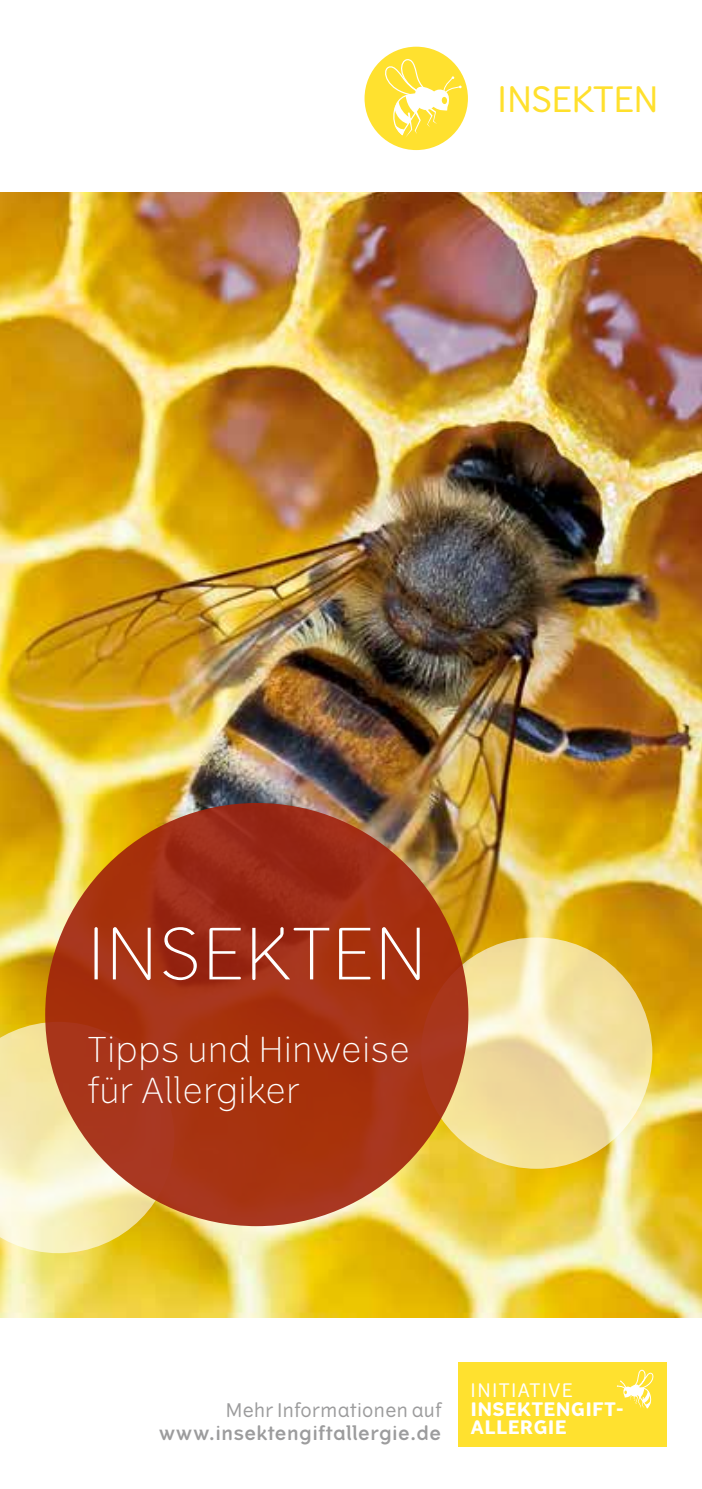
<style>
.page{position:relative;width:702px;height:1489px;background:#fff}
.page>*{position:absolute;margin:0;border:0;box-sizing:border-box;transform-origin:0 0}
.t1{font:300 70.5px "Vertigo";letter-spacing:.03em;color:#fff}
.t2{font:35px "Vertigo";letter-spacing:-.005em;color:#ffe02d}
.t3{font:300 34.25px/41px "Vertigo";letter-spacing:.03em;color:#fff}
.t4{font:600 18.75px "Vertigo";letter-spacing:.025em;color:#9c9c9d}
.t5{font:18.75px "Vertigo";letter-spacing:.02em;color:#9c9c9d}
.t6{font:700 18.5px/18.8px "Vertigo";letter-spacing:.01em;color:#fff}
.t7{font:18.5px "Vertigo";letter-spacing:.075em;color:#fff}
</style>
<div class="page">
<img style="left:0;top:192px;width:702px;height:1125px">
<svg style="left:421px;top:937px;width:231px;height:231px;background:#f3e2a8"></svg>
<svg style="left:0;top:1021px;width:174px;height:232px;background:#f4e7a5"></svg>
<svg style="left:45px;top:803px;width:423px;height:423px;background:#a43014"></svg>
<div style="left:364px;top:47px;width:104px;height:103px;background:#ffe12f;border-radius:50%"></div>
<svg style="left:380px;top:59px;width:81px;height:91px"></svg>
<div style="left:458px;top:1362px;width:209px;height:84px;background:#ffe12f"></div>
<svg style="left:616px;top:1369px;width:38px;height:39px"></svg>
<p class="t2" style="left:497px;top:79px;width:163px">INSEKTEN</p>
<h1 class="t1" style="left:88px;top:911px;width:340px">INSEKTEN</h1>
<p class="t3" style="left:88px;top:1028px;width:324px">Tipps und Hinweise für Allergiker</p>
<p class="t5" style="left:226px;top:1398px;width:217px">Mehr Informationen auf</p>
<p class="t4" style="left:159px;top:1422px;width:284px">www.insektengiftallergie.de</p>
<p class="t7" style="left:470px;top:1379px;width:104px">INITIATIVE</p>
<p class="t6" style="left:470px;top:1399px;width:155px">INSEKTENGIFT-<br>ALLERGIE</p>
</div>
